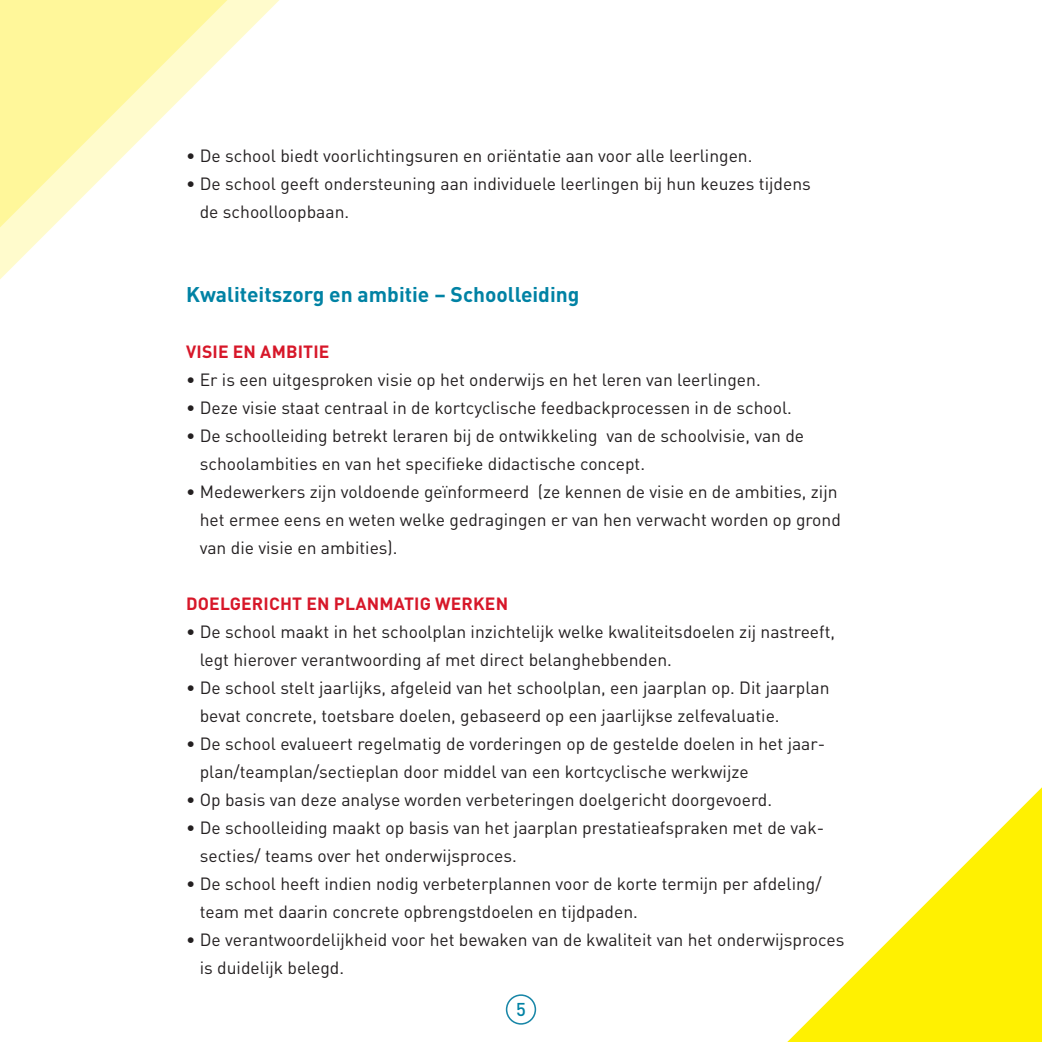
<style>
.page{position:relative;width:1042px;height:1042px;background:#fff}
.page>*{position:absolute;margin:0;border:0;box-sizing:border-box;transform-origin:0 0}
.TUSSENKOPJE_BLEU{font:700 21px "DIN Pro";color:#0082a4}
.t1{font:500 18.38px "DIN Pro";color:#0082a4}
.LOPENDE_TEKST{font:17.5px/28px "DIN Pro";color:#231f20}
.TUSSENKOPJE_ROOD_KAP{font:700 17.5px "DIN Pro";letter-spacing:.01em;color:#d71729}
</style>
<div class="page">
<svg style="left:0;top:0;width:279px;height:279px"></svg>
<svg style="left:0;top:0;width:227px;height:227px;fill:#fff7a2"></svg>
<svg style="left:787px;top:787px;width:255px;height:255px"></svg>
<div style="left:506px;top:994px;width:30px;height:30px;border:2px solid #1886a7;border-radius:50%"></div>
<p class="LOPENDE_TEKST" style="left:186px;top:141px;width:568px">• De school biedt voorlichtingsuren en oriëntatie aan voor alle leerlingen.</p>
<p class="LOPENDE_TEKST" style="left:200px;top:169px;width:612px;text-indent:-14px">• De school geeft ondersteuning aan individuele leerlingen bij hun keuzes tijdens de schoolloopbaan.</p>
<p class="TUSSENKOPJE_BLEU" style="left:186px;top:280px;width:395px">Kwaliteitszorg en ambitie – Schoolleiding</p>
<p class="TUSSENKOPJE_ROOD_KAP" style="left:186px;top:340px;width:145px">VISIE EN AMBITIE</p>
<p class="LOPENDE_TEKST" style="left:186px;top:365px;width:576px">• Er is een uitgesproken visie op het onderwijs en het leren van leerlingen.</p>
<p class="LOPENDE_TEKST" style="left:186px;top:393px;width:607px">• Deze visie staat centraal in de kortcyclische feedbackprocessen in de school.</p>
<p class="LOPENDE_TEKST" style="left:200px;top:421px;width:606px;text-indent:-14px">• De schoolleiding betrekt leraren bij de ontwikkeling van de schoolvisie, van de schoolambities en van het specifieke didactische concept.</p>
<p class="LOPENDE_TEKST" style="left:200px;top:477px;width:643px;text-indent:-14px">• Medewerkers zijn voldoende geïnformeerd (ze kennen de visie en de ambities, zijn het ermee eens en weten welke gedragingen er van hen verwacht worden op grond van die visie en ambities).</p>
<p class="TUSSENKOPJE_ROOD_KAP" style="left:186px;top:592px;width:323px">DOELGERICHT EN PLANMATIG WERKEN</p>
<p class="LOPENDE_TEKST" style="left:200px;top:617px;width:637px;text-indent:-14px">• De school maakt in het schoolplan inzichtelijk welke kwaliteitsdoelen zij nastreeft, legt hierover verantwoording af met direct belanghebbenden.</p>
<p class="LOPENDE_TEKST" style="left:200px;top:673px;width:631px;text-indent:-14px">• De school stelt jaarlijks, afgeleid van het schoolplan, een jaarplan op. Dit jaarplan bevat concrete, toetsbare doelen, gebaseerd op een jaarlijkse zelfevaluatie.</p>
<p class="LOPENDE_TEKST" style="left:200px;top:729px;width:627px;text-indent:-14px">• De school evalueert regelmatig de vorderingen op de gestelde doelen in het jaar&shy;plan/teamplan/sectieplan door middel van een kortcyclische werkwijze</p>
<p class="LOPENDE_TEKST" style="left:186px;top:785px;width:587px">• Op basis van deze analyse worden verbeteringen doelgericht doorgevoerd.</p>
<p class="LOPENDE_TEKST" style="left:200px;top:813px;width:626px;text-indent:-14px">• De schoolleiding maakt op basis van het jaarplan prestatieafspraken met de vak&shy;secties/ teams over het onderwijsproces.</p>
<p class="LOPENDE_TEKST" style="left:200px;top:869px;width:623px;text-indent:-14px">• De school heeft indien nodig verbeterplannen voor de korte termijn per afdeling/ team met daarin concrete opbrengstdoelen en tijdpaden.</p>
<p class="LOPENDE_TEKST" style="left:200px;top:925px;width:646px;text-indent:-14px">• De verantwoordelijkheid voor het bewaken van de kwaliteit van het onderwijsproces is duidelijk belegd.</p>
<p class="t1" style="left:516px;top:997px;width:11px">5</p>
</div>
